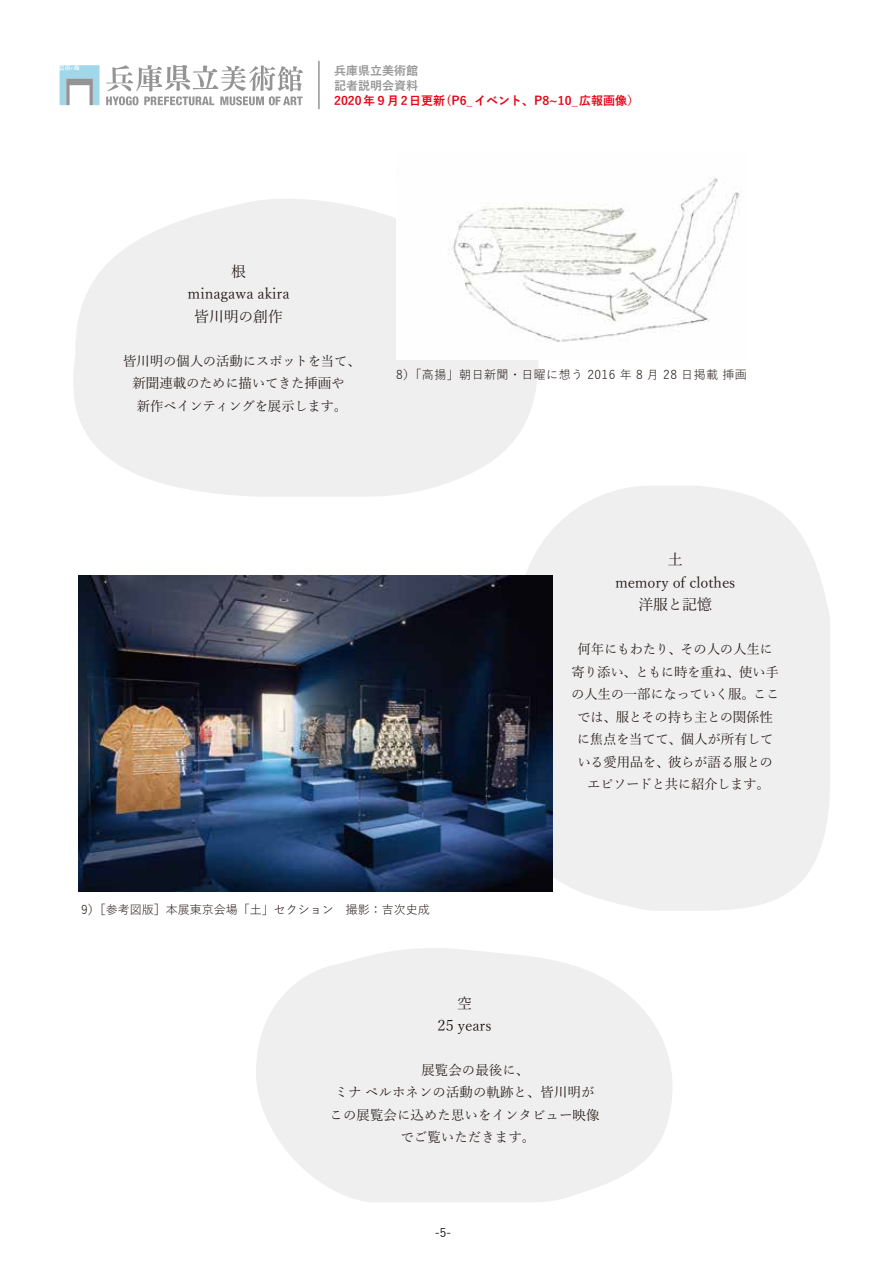
<style>
.page{position:relative;width:893px;height:1263px;background:#fff}
.page>*{position:absolute;margin:0;border:0;box-sizing:border-box;transform-origin:0 0}
.t1{font:15px/22.5px "Yu Mincho";letter-spacing:-.005em;color:#221815;text-align:center}
.t2{font:13.5px/22.5px "Yu Mincho";letter-spacing:-.02em;color:#221815;text-align:center}
.t3{font:13.5px "Yu Mincho";color:#221815}
.t4{font:700 12px "Yu Gothic";color:#e60012}
.t5{font:12px "Yu Gothic";color:#221815}
.t6{font:12px "Yu Gothic";letter-spacing:.035em;color:#221815}
.t7{font:700 12px/15px "Yu Gothic";color:#949495}
.t8{font:500 12px "Yu Gothic";color:#221815}
</style>
<div class="page">
<hr style="left:318px;top:61px;width:2px;height:48px;background:#949495">
<svg style="left:106px;top:65px;width:197px;height:40px"></svg>
<svg style="left:60px;top:65px;width:40px;height:40px"></svg>
<svg style="left:73px;top:199px;width:465px;height:298px;fill:#efefef"></svg>
<svg style="left:256px;top:948px;width:417px;height:254px;fill:#efefef"></svg>
<div style="left:518px;top:486px;width:312px;height:425px;background:#efefef;border-radius:133px"></div>
<img style="left:78px;top:576px;width:474px;height:316px">
<img style="left:396px;top:177px;width:344px;height:182px">
<p class="t7" style="left:334px;top:64px;width:86px">兵庫県立美術館記者説明会資料</p>
<p class="t4" style="left:334px;top:94px;width:306px">2020年９月2日更新(P6_イベント、P8~10_広報画像）</p>
<p class="t1" style="left:188px;top:259px;width:103px">根<br>minagawa akira皆川明の創作</p>
<p class="t2" style="left:123px;top:348px;width:239px">皆川明の個人の活動にスポットを当て、新聞連載のために描いてきた挿画や<br>新作ペインティングを展示します。</p>
<p class="t6" style="left:396px;top:363px;width:352px">8）「高揚」朝日新聞・日曜に想う 2016 年 8 月 28 日掲載 挿画</p>
<p class="t1" style="left:615px;top:547px;width:122px">土<br>memory of clothes洋服と記憶</p>
<p class="t2" style="left:571px;top:636px;width:210px">何年にもわたり、その人の人生に寄り添い、ともに時を重ね、使い手の人生の一部になっていく服。ここでは、服とその持ち主との関係性に焦点を当てて、個人が所有している愛用品を、彼らが語る服とのエピソードと共に紹介します。</p>
<p class="t5" style="left:81px;top:899px;width:350px">9）［参考図版］本展東京会場「土」セクション　撮影：吉次史成</p>
<p class="t1" style="left:438px;top:990px;width:55px">空<br>25 years</p>
<p class="t3" style="left:421px;top:1058px;width:109px">展覧会の最後に、</p>
<p class="t3" style="left:335px;top:1080px;width:262px">ミナ ペルホネンの活動の軌跡と、皆川明が</p>
<p class="t3" style="left:330px;top:1102px;width:271px">この展覧会に込めた思いをインタビュー映像</p>
<p class="t3" style="left:400px;top:1125px;width:136px">でご覧いただきます。</p>
<p class="t8" style="left:435px;top:1221px;width:18px">-5-</p>
</div>
